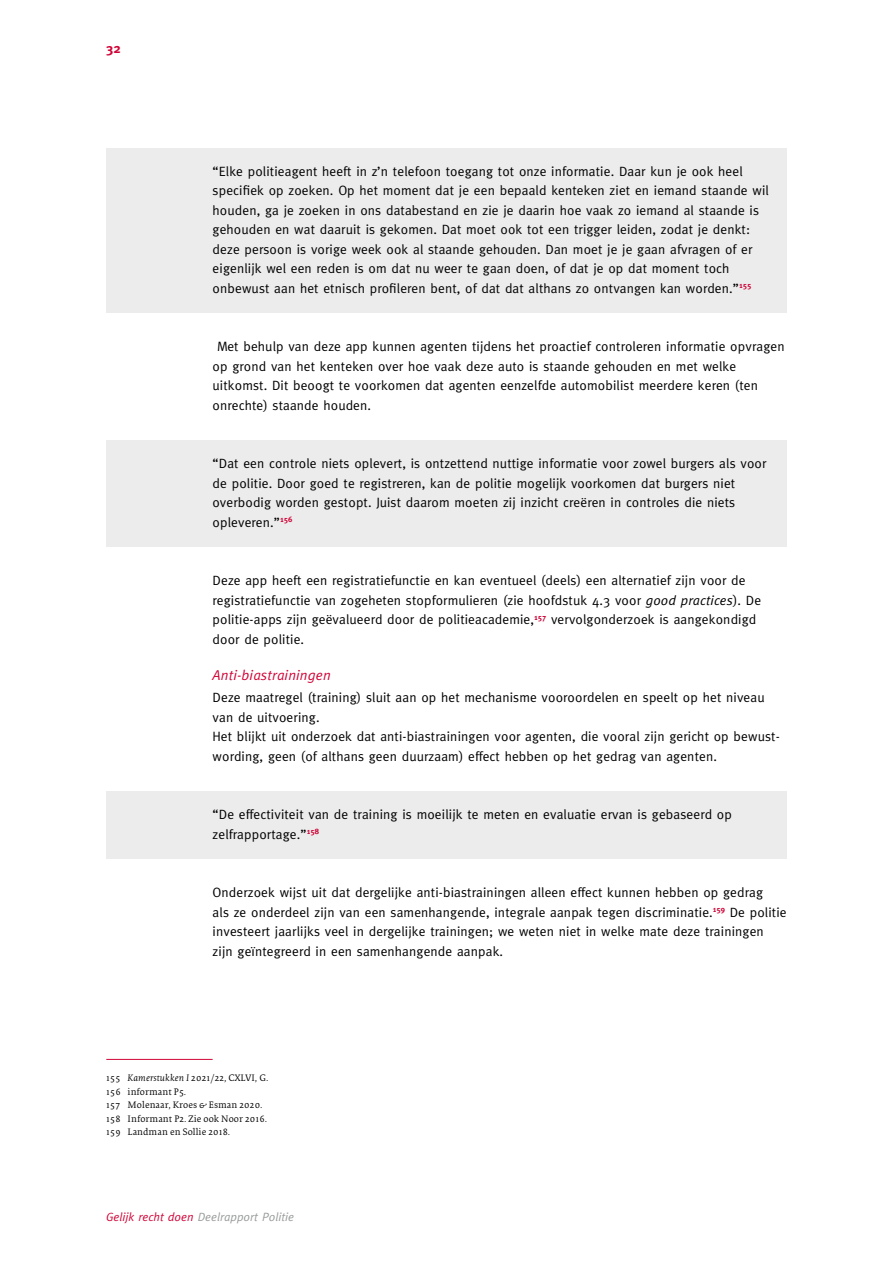
<style>
.page{position:relative;width:893px;height:1263px;background:#fff}
.page>*{position:absolute;margin:0;border:0;box-sizing:border-box;transform-origin:0 0}
._5_tussenkop_cursief{font:italic 14.25px "Meta";letter-spacing:.01em;color:#d00537}
._0_plat{font:13.5px/19.5px "Meta";letter-spacing:.01em;color:#000}
._9_kadertekst{font:13.5px/19.5px "Meta";letter-spacing:.01em;color:#000}
.t1{font:700 13.5px "Meta";color:#d00537}
.t2{font:italic 12px "Meta";color:#989b9a}
._10_voetnoot{font:9.75px "Collis Roman Txt";letter-spacing:.01em;color:#000}
.s1{font-style:italic}
.s2{font-family:"Collis Italic Txt"}
.s3{color:#d00537}
</style>
<div class="page">
<div style="left:106px;top:148px;width:681px;height:164px;background:#ececed"></div>
<div style="left:106px;top:440px;width:681px;height:106px;background:#ececed"></div>
<div style="left:106px;top:791px;width:681px;height:67px;background:#ececed"></div>
<hr style="left:106px;top:1059px;width:107px;height:1px;background:#d00537">
<p class="t1" style="left:106px;top:41px;width:16px">32</p>
<p class="_9_kadertekst" style="left:213px;top:161px;width:558px">“Elke politieagent heeft in z’n telefoon toegang tot onze informatie. Daar kun je ook heel specifiek op zoeken. Op het moment dat je een bepaald kenteken ziet en iemand staande wil houden, ga je zoeken in ons databestand en zie je daarin hoe vaak zo iemand al staande is gehouden en wat daaruit is gekomen. Dat moet ook tot een trigger leiden, zodat je denkt: deze persoon is vorige week ook al staande gehouden. Dan moet je je gaan afvragen of er eigenlijk wel een reden is om dat nu weer te gaan doen, of dat je op dat moment toch onbewust aan het etnisch profileren bent, of dat dat althans zo ontvangen kan worden.”<sup>155</sup></p>
<p class="_0_plat" style="left:213px;top:336px;width:573px;text-indent:5px">Met behulp van deze app kunnen agenten tijdens het proactief controleren informatie opvragen op grond van het kenteken over hoe vaak deze auto is staande gehouden en met welke uitkomst. Dit beoogt te voorkomen dat agenten eenzelfde automobilist meerdere keren (ten onrechte) staande houden.</p>
<p class="_9_kadertekst" style="left:213px;top:453px;width:555px">“Dat een controle niets oplevert, is ontzettend nuttige informatie voor zowel burgers als voor de politie. Door goed te registreren, kan de politie mogelijk voorkomen dat burgers niet overbodig worden gestopt. Juist daarom moeten zij inzicht creëren in controles die niets opleveren.”<sup>156</sup></p>
<p class="_0_plat" style="left:213px;top:570px;width:550px">Deze app heeft een registratiefunctie en kan eventueel (deels) een alternatief zijn voor de registratiefunctie van zogeheten stopformulieren (zie hoofdstuk 4.3 voor <span class="s1">good practices</span>). De politie-apps zijn geëvalueerd door de politieacademie,<sup>157</sup> vervolgonderzoek is aangekondigd door de politie.</p>
<p class="_5_tussenkop_cursief" style="left:213px;top:666px;width:120px">Anti-biastrainingen</p>
<p class="_0_plat" style="left:213px;top:687px;width:553px">Deze maatregel (training) sluit aan op het mechanisme vooroordelen en speelt op het niveau van de uitvoering.</p>
<p class="_0_plat" style="left:213px;top:726px;width:569px">Het blijkt uit onderzoek dat anti-biastrainingen voor agenten, die vooral zijn gericht op bewust&shy;wording, geen (of althans geen duurzaam) effect hebben op het gedrag van agenten.</p>
<p class="_9_kadertekst" style="left:213px;top:804px;width:521px">“De effectiviteit van de training is moeilijk te meten en evaluatie ervan is gebaseerd op zelfrapportage.”<sup>158</sup></p>
<p class="_0_plat" style="left:213px;top:882px;width:576px">Onderzoek wijst uit dat dergelijke anti-biastrainingen alleen effect kunnen hebben op gedrag<br>als ze onderdeel zijn van een samenhangende, integrale aanpak tegen discriminatie.<sup>159</sup> De politie investeert jaarlijks veel in dergelijke trainingen; we weten niet in welke mate deze trainingen zijn geïntegreerd in een samenhangende aanpak.</p>
<p class="_10_voetnoot" style="left:106px;top:1073px;width:163px">155 <span class="s2">Kamerstukken I</span> 2021/22, CXLVI, G.</p>
<p class="_10_voetnoot" style="left:106px;top:1087px;width:81px">156 informant P5.</p>
<p class="_10_voetnoot" style="left:106px;top:1100px;width:157px">157 Molenaar, Kroes &amp; Esman 2020.</p>
<p class="_10_voetnoot" style="left:106px;top:1114px;width:162px">158 Informant P2. Zie ook Noor 2016.</p>
<p class="_10_voetnoot" style="left:106px;top:1127px;width:125px">159 Landman en Sollie 2018.</p>
<p class="t2" style="left:106px;top:1210px;width:189px"><span class="s3">Gelijk recht doen</span> Deelrapport Politie</p>
</div>
